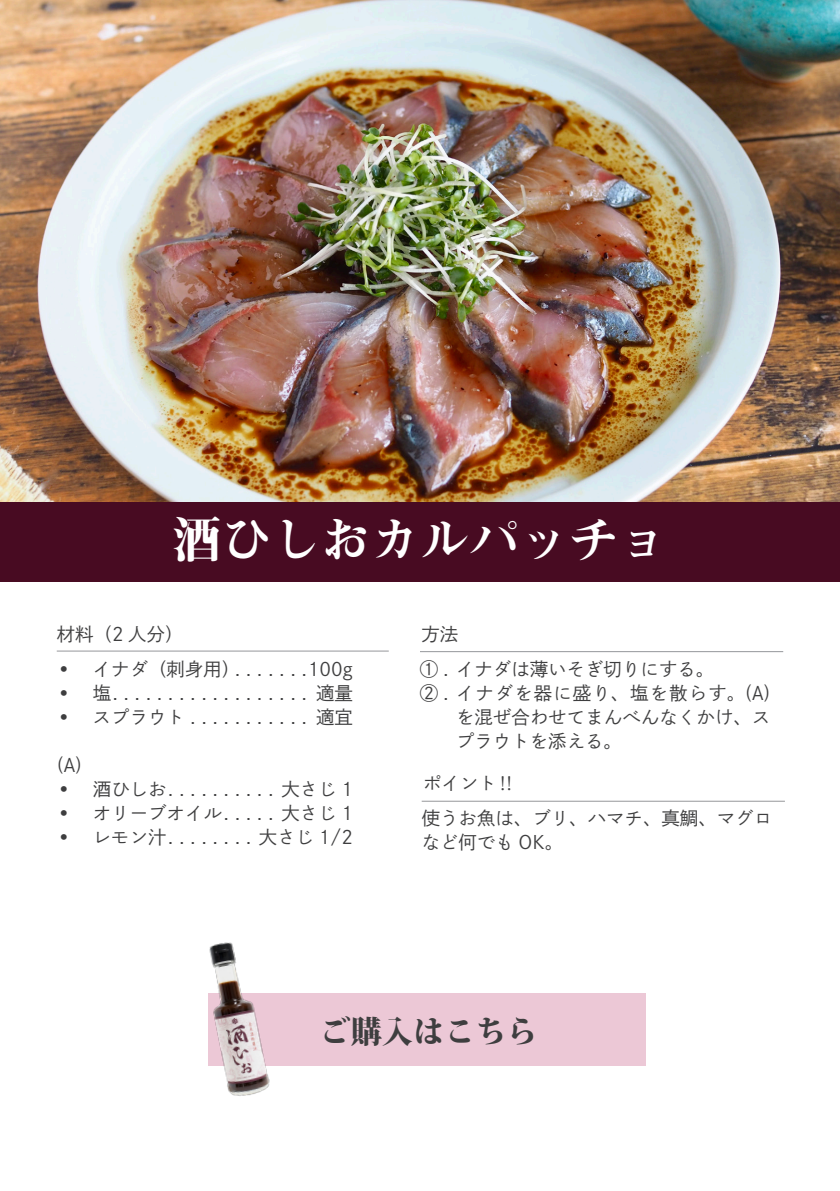
<style>
.page{position:relative;width:840px;height:1191px;background:#fff}
.page>*{position:absolute;margin:0;border:0;box-sizing:border-box;transform-origin:0 0}
.t1{font:49.6px "Midashi Min Pr 6 N MA31";color:#fff}
.t2{font:800 31.2px "Koz Min Pr 6 N";color:#3e3e3f}
.t3{font:18.4px/24px "DNP Shuei Go Gin Std L";color:#3e3e3f;text-align:justify}
.s1{font-family:"Koz Min Pr 6 N"}
</style>
<div class="page">
<img style="left:0;top:0;width:839px;height:502px">
<div style="left:0;top:502px;width:839px;height:79px;background:#480b22"></div>
<hr style="left:57px;top:650px;width:331px;height:1px;background:#95979a">
<hr style="left:420px;top:651px;width:362px;height:1px;background:#95979a">
<hr style="left:421px;top:801px;width:363px;height:1px;background:#95979a">
<div style="left:208px;top:993px;width:438px;height:73px;background:#ecc8d6"></div>
<img style="left:209px;top:942px;width:61px;height:154px">
<p class="t1" style="left:171px;top:501px;width:498px">酒ひしおカルパッチョ</p>
<p class="t3" style="left:57px;top:621px;width:128px">材料（2 人分）</p>
<p class="t3" style="left:421px;top:621px;width:38px">方法</p>
<p class="t3" style="left:57px;top:656px;width:298px">• イナダ（刺身用） . . . . . . 100g</p>
<p class="t3" style="left:57px;top:680px;width:297px">• 塩 . . . . . . . . . . . . . . . . . . 適量</p>
<p class="t3" style="left:57px;top:704px;width:297px">• スプラウト . . . . . . . . . . . 適宜</p>
<p class="t3" style="left:57px;top:753px;width:27px">(A)</p>
<p class="t3" style="left:57px;top:777px;width:298px">• 酒ひしお . . . . . . . . . . 大さじ 1</p>
<p class="t3" style="left:57px;top:801px;width:298px">• オリーブオイル . . . . . 大さじ 1</p>
<p class="t3" style="left:57px;top:825px;width:298px">• レモン汁 . . . . . . . . 大さじ 1/2</p>
<p class="t3" style="left:420px;top:656px;width:295px">① . イナダは薄いそぎ切りにする。</p>
<p class="t3" style="left:456px;top:680px;width:316px;text-indent:-36px">② . イナダを器に盛り、塩を散らす。(A)を混ぜ合わせてまんべんなくかけ、スプラウトを添える。</p>
<p class="t3" style="left:423px;top:771px;width:94px">ポイント<span class="s1">‼</span></p>
<p class="t3" style="left:421px;top:806px;width:352px">使うお魚は、ブリ、ハマチ、真鯛、マグロなど何でも OK。</p>
<p class="t2" style="left:319px;top:1014px;width:220px">ご購入はこちら</p>
</div>
